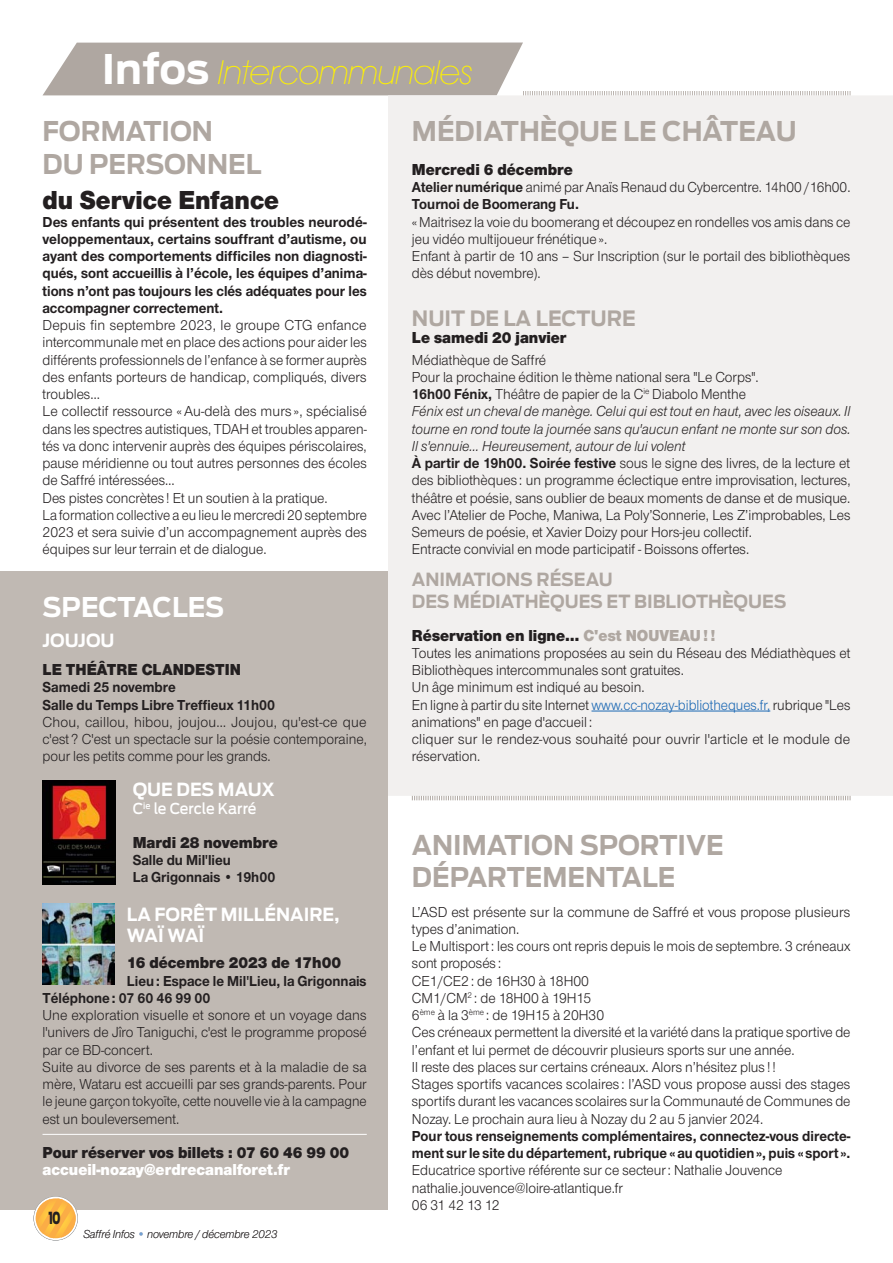
<style>
.page{position:relative;width:893px;height:1263px;background:#fff}
.page>*{position:absolute;margin:0;border:0;box-sizing:border-box;transform-origin:0 0}
.t1{font:italic 200 33.3px "Avant Garde IT Cby BT";color:#fff200}
.t2{font:700 27px/32.4px "Antenna";color:#afa7a1;scale:.95 1}
.t3{font:900 27px "Nimbus Sans Novus T";color:#231f20;scale:.95 1}
.t4{font:700 27px "Antenna";letter-spacing:-.01em;color:#fff;scale:.95 1}
.t5{font:700 21px "Antenna";color:#afa7a1;scale:.95 1}
.t6{font:700 18px/21.6px "Antenna";color:#afa7a1;scale:.95 1}
.t7{font:700 18px/21.6px "Antenna";color:#fff;scale:.95 1}
.t8{font:900 16.5px "Nimbus Sans Novus T";color:#231f20;scale:.95 1}
.t9{font:900 16.5px "Nimbus Sans Novus T";color:#fff;scale:.95 1}
.t10{font:900 16.5px "Antenna";color:#231f20;scale:.65 1}
.t11{font:15px/17.2px "Nimbus Sans Novus T";color:#231f20}
.t12{font:15px/17.2px "Nimbus Sans Novus T";color:#231f20;scale:.95 1}
.t13{font:700 15px/17.2px "Nimbus Sans Novus T";color:#231f20;scale:.95 1}
.t14{font:700 15px/17.2px "Nimbus Sans Novus T";color:#231f20;text-align:justify}
.t15{font:15px/17.2px "Nimbus Sans Novus T";color:#231f20;scale:.94 1}
.t16{font:500 15px "Antenna";letter-spacing:-.01em;color:#fff;scale:.95 1}
.t17{font:italic 300 12px "Nimbus Sans Novus T";color:#231f20;scale:.95 1}
.s1{font-family:"Antenna";font-weight:700;font-style:normal;font-size:40.5px;color:#fff}
.s2{font-weight:700}
.s3{font-style:italic}
.s4{color:#afa7a1}
.s5{color:#1d69b4}
.s6{color:#72a1d6}
</style>
<div class="page">
<div style="left:388px;top:95px;width:505px;height:701px;background:#f2f0ef"></div>
<svg style="left:43px;top:43px;width:807px;height:53px"></svg>
<div style="left:0;top:572px;width:388px;height:638px;background:#c0b9b3"></div>
<svg style="left:34px;top:1196px;width:44px;height:44px"></svg>
<svg style="left:34px;top:1196px;width:43px;height:44px"></svg>
<svg style="left:36px;top:1198px;width:40px;height:40px;background:#f6bf65"></svg>
<img style="left:43px;top:781px;width:73px;height:103px">
<img style="left:43px;top:904px;width:71px;height:81px">
<hr style="left:591px;top:711px;width:179px;height:1px;background:#1d69b4">
<svg style="left:412px;top:796px;width:439px;height:4px"></svg>
<hr style="left:43px;top:1134px;width:324px;height:1px;background:#fff">
<h1 class="t1" style="left:102px;top:60px;width:372px"><span class="s1">Infos</span> Intercommunales</h1>
<h2 class="t2" style="left:412px;top:117px;width:406px">MÉDIATHÈQUE LE CHÂTEAU</h2>
<p class="t8" style="left:412px;top:163px;width:171px">Mercredi 6 décembre</p>
<p class="t15" style="left:412px;top:180px;width:468px"><span class="s2">Atelier numérique</span> animé par Anaïs Renaud du Cybercentre. 14h00 /16h00.<br><span class="s2">Tournoi de Boomerang Fu.</span></p>
<p class="t12" style="left:412px;top:214px;width:463px">« Maitrisez la voie du boomerang et découpez en rondelles vos amis dans ce jeu vidéo multijoueur frénétique ».<br>Enfant à partir de 10 ans – Sur Inscription (sur le portail des bibliothèques dès début novembre).</p>
<h3 class="t5" style="left:412px;top:309px;width:237px">NUIT DE LA LECTURE</h3>
<p class="t8" style="left:412px;top:331px;width:164px">Le samedi 20 janvier</p>
<p class="t12" style="left:412px;top:352px;width:463px">Médiathèque de Saffré<br>Pour la prochaine édition le thème national sera "Le Corps".<br><span class="s2">16h00 Fénix,</span> Théâtre de papier de la C<sup>ie</sup> Diabolo Menthe<br><span class="s3">Fénix est un cheval de manège. Celui qui est tout en haut, avec les oiseaux. Il tourne en rond toute la journée sans qu'aucun enfant ne monte sur son dos.<br>Il s'ennuie… Heureusement, autour de lui volent<br></span><span class="s2">À partir de 19h00. Soirée festive</span> sous le signe des livres, de la lecture et des bibliothèques : un programme éclectique entre improvisation, lectures, théâtre et poésie, sans oublier de beaux moments de danse et de musique.<br>Avec l’Atelier de Poche, Maniwa, La Poly’Sonnerie, Les Z’improbables, Les Semeurs de poésie, et Xavier Doizy pour Hors-jeu collectif.<br>Entracte convivial en mode participatif - Boissons offertes.</p>
<h2 class="t2" style="left:43px;top:117px;width:232px">FORMATION<br>DU PERSONNEL</h2>
<h2 class="t3" style="left:43px;top:190px;width:251px">du Service Enfance</h2>
<p class="t14" style="left:43px;top:214px;width:326px">Des enfants qui présentent des troubles neurodé&shy;veloppementaux, certains souffrant d’autisme, ou ayant des comportements difficiles non diagnosti&shy;qués, sont accueillis à l’école, les équipes d’anima&shy;tions n’ont pas toujours les clés adéquates pour les accompagner correctement.</p>
<p class="t11" style="left:43px;top:318px;width:326px">Depuis fin septembre 2023, le groupe CTG enfance intercommunale met en place des actions pour aider les différents professionnels de l’enfance à se former auprès des enfants porteurs de handicap, compliqués, divers troubles…<br>Le collectif ressource « Au-delà des murs », spécialisé dans les spectres autistiques, TDAH et troubles apparen&shy;tés va donc intervenir auprès des équipes périscolaires, pause méridienne ou tout autres personnes des écoles de Saffré intéressées…<br>Des pistes concrètes ! Et un soutien à la pratique.<br>La formation collective a eu lieu le mercredi 20 septembre 2023 et sera suivie d’un accompagnement auprès des équipes sur leur terrain et de dialogue.</p>
<h2 class="t4" style="left:43px;top:596px;width:193px">SPECTACLES</h2>
<p class="t7" style="left:43px;top:631px;width:77px">JOUJOU</p>
<p class="t8" style="left:43px;top:663px;width:210px">LE THÉÂTRE CLANDESTIN</p>
<p class="t13" style="left:43px;top:680px;width:246px">Samedi 25 novembre<br>Salle du Temps Libre Treffieux 11h00</p>
<p class="t11" style="left:43px;top:714px;width:326px;text-align:justify">Chou, caillou, hibou, joujou… Joujou, qu'est-ce que c'est ? C'est un spectacle sur la poésie contemporaine, pour les petits comme pour les grands.</p>
<p class="t7" style="left:133px;top:779px;width:151px">QUE DES MAUX</p>
<p class="t16" style="left:133px;top:799px;width:132px">C<sup>ie</sup> le Cercle Karré</p>
<p class="t8" style="left:133px;top:836px;width:154px">Mardi 28 novembre</p>
<p class="t13" style="left:133px;top:852px;width:152px">Salle du Mil'lieu<br>La Grigonnais • 19h00</p>
<p class="t7" style="left:127px;top:904px;width:225px">LA FORÊT MILLÉNAIRE,<br>WAÏ WAÏ</p>
<p class="t8" style="left:127px;top:956px;width:227px">16 décembre 2023 de 17h00</p>
<p class="t13" style="left:43px;top:973px;width:343px;text-indent:84px">Lieu : Espace le Mil'Lieu, la Grigonnais<br>Téléphone : 07 60 46 99 00</p>
<p class="t11" style="left:43px;top:1008px;width:326px">Une exploration visuelle et sonore et un voyage dans l'univers de Jîro Taniguchi, c'est le programme proposé par ce BD-concert.<br>Suite au divorce de ses parents et à la maladie de sa mère, Wataru est accueilli par ses grands-parents. Pour le jeune garçon tokyoïte, cette nouvelle vie à la campagne est un bouleversement.</p>
<p class="t8" style="left:43px;top:1146px;width:324px">Pour réserver vos billets : 07 60 46 99 00</p>
<p class="t9" style="left:43px;top:1163px;width:262px">accueil-nozay@erdrecanalforet.fr</p>
<p class="t6" style="left:412px;top:570px;width:396px">ANIMATIONS RÉSEAU<br>DES MÉDIATHÈQUES ET BIBLIOTHÈQUES</p>
<p class="t8" style="left:412px;top:629px;width:321px">Réservation en ligne… <span class="s4">C'est NOUVEAU ! !</span></p>
<p class="t12" style="left:412px;top:645px;width:463px">Toutes les animations proposées au sein du Réseau des Médiathèques et Bibliothèques intercommunales sont gratuites.<br>Un âge minimum est indiqué au besoin.<br>En ligne à partir du site Internet <span class="s5">www.cc-nozay-bibliotheques.fr,</span> rubrique "Les animations" en page d'accueil :<br>cliquer sur le rendez-vous souhaité pour ouvrir l'article et le module de réservation.</p>
<h2 class="t2" style="left:412px;top:830px;width:330px">ANIMATION SPORTIVE<br>DÉPARTEMENTALE</h2>
<p class="t11" style="left:412px;top:904px;width:440px">L’ASD est présente sur la commune de Saffré et vous propose plusieurs types d’animation.<br>Le Multisport : les cours ont repris depuis le mois de septembre. 3 créneaux sont proposés :<br>CE1/CE2 : de 16H30 à 18H00<br>CM1/CM<sup>2</sup> : de 18H00 à 19H15<br>6<sup>ème</sup> à la 3<sup>ème</sup> : de 19H15 à 20H30<br>Ces créneaux permettent la diversité et la variété dans la pratique sportive de l’enfant et lui permet de découvrir plusieurs sports sur une année.<br>Il reste des places sur certains créneaux. Alors n’hésitez plus ! !<br>Stages sportifs vacances scolaires : l’ASD vous propose aussi des stages sportifs durant les vacances scolaires sur la Communauté de Communes de Nozay. Le prochain aura lieu à Nozay du 2 au 5 janvier 2024.</p>
<p class="t13" style="left:412px;top:1128px;width:463px">Pour tous renseignements complémentaires, connectez-vous directe&shy;ment sur le site du département, rubrique « au quotidien », puis « sport ».</p>
<p class="t12" style="left:412px;top:1163px;width:392px">Educatrice sportive référente sur ce secteur : Nathalie Jouvence nathalie.jouvence@loire-atlantique.fr<br>06 31 42 13 12</p>
<p class="t10" style="left:48px;top:1209px;width:20px">10</p>
<p class="t17" style="left:83px;top:1227px;width:206px">Saffré Infos <span class="s6">•</span> novembre / décembre 2023</p>
</div>
